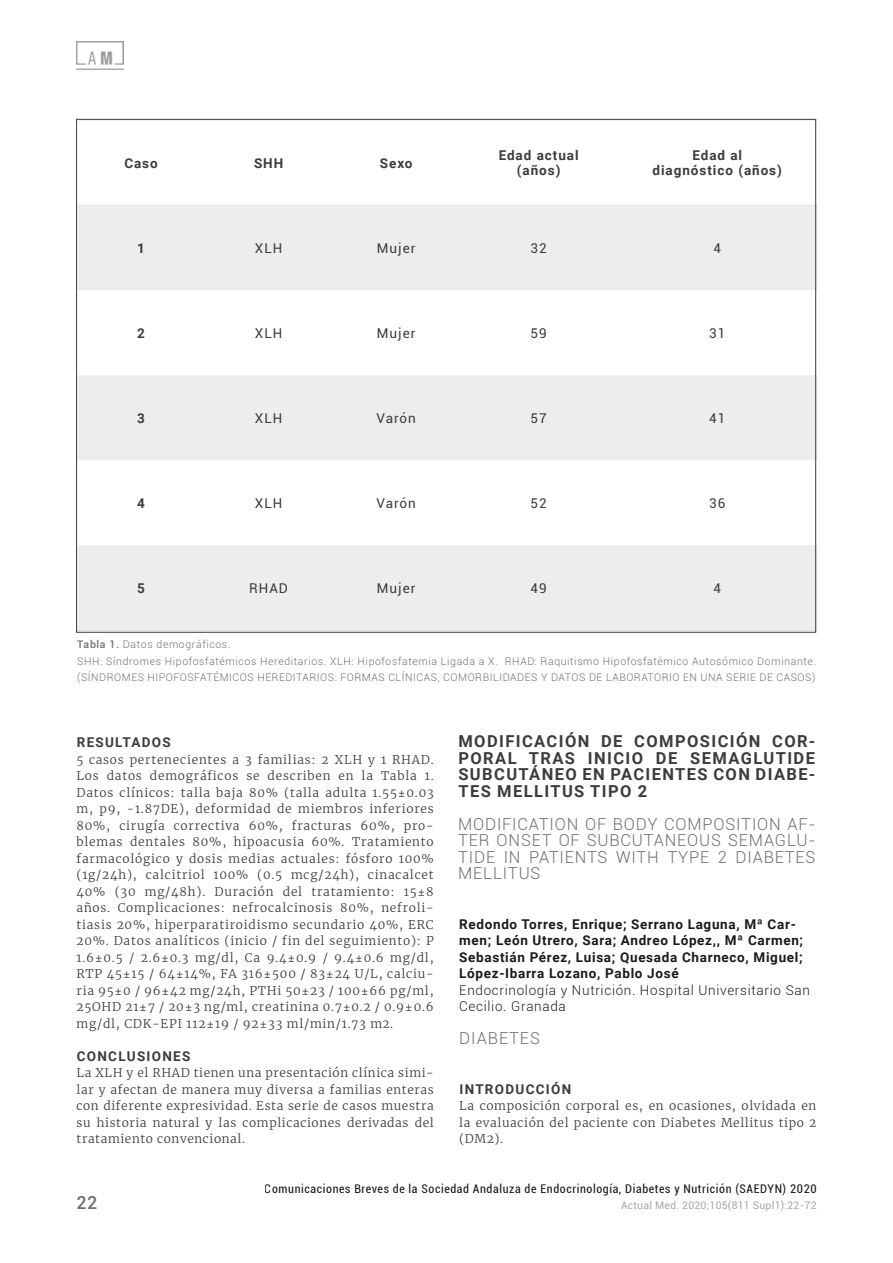
<style>
.page{position:relative;width:893px;height:1263px;background:#fff}
.page>*{position:absolute;margin:0;border:0;box-sizing:border-box;transform-origin:0 0}
.t1{font:500 18px "Roboto";color:#706f6f}
.TITULO_-_SUPL{font:700 16.5px/16.5px "Roboto";letter-spacing:.085em;color:#3c3c3b;text-align:justify}
.TITULO-INGLES_-_SUPL{font:300 16.5px/16.5px "Roboto";letter-spacing:.05em;color:#706f6f;text-align:justify}
.Título-Ingles{font:300 16.5px "Roboto";letter-spacing:.06em;color:#706f6f}
.t2{font:700 13.5px/16.5px "Roboto";letter-spacing:.05em;color:#000}
.t3{font:300 13.5px/16.5px "Roboto";letter-spacing:.05em;color:#000}
.t4{font:13.5px "Roboto";letter-spacing:.07em;color:#3c3c3b}
.APARTADOS-SUPL{font:700 13.5px "Roboto";letter-spacing:.07em;color:#3c3c3b}
.APARTADOS-SUPL-2{font:700 13.5px "Roboto";letter-spacing:.095em;color:#3c3c3b}
.AM_-_SUPL{font:300 12px/16.5px "Merriweather";letter-spacing:.05em;color:#3c3c3b;text-align:justify}
.t5{font:condensed 12px "Roboto";letter-spacing:.05em;color:#000}
.Abstract{font:300 10.5px/16.5px "Roboto";letter-spacing:.06em;color:#706f6f}
.t6{font:10.5px "Roboto";letter-spacing:.02em;color:#9d9d9c}
.s1{font-weight:500}
</style>
<div class="page">
<img style="left:77px;top:41px;width:46px;height:29px">
<svg style="left:78px;top:206px;width:739px;height:424px;fill:#ededed"></svg>
<hr style="left:617px;top:120px;width:201px;height:1px;background:#e3e3e3">
<hr style="left:78px;top:205px;width:127px;height:1px;background:#e3e3e3">
<hr style="left:205px;top:205px;width:127px;height:1px;background:#e3e3e3">
<hr style="left:332px;top:205px;width:128px;height:1px;background:#e3e3e3">
<hr style="left:460px;top:205px;width:157px;height:1px;background:#e3e3e3">
<hr style="left:617px;top:205px;width:200px;height:1px;background:#e3e3e3">
<hr style="left:77px;top:630px;width:128px;height:1px;background:#e3e3e3">
<hr style="left:205px;top:630px;width:127px;height:1px;background:#e3e3e3">
<hr style="left:332px;top:630px;width:128px;height:1px;background:#e3e3e3">
<hr style="left:460px;top:630px;width:157px;height:1px;background:#e3e3e3">
<hr style="left:617px;top:630px;width:201px;height:1px;background:#e3e3e3">
<p class="APARTADOS-SUPL" style="left:124px;top:153px;width:35px">Caso</p>
<p class="APARTADOS-SUPL" style="left:254px;top:153px;width:31px">SHH</p>
<p class="APARTADOS-SUPL" style="left:380px;top:153px;width:34px">Sexo</p>
<p class="APARTADOS-SUPL" style="left:499px;top:146px;width:81px">Edad actual</p>
<p class="APARTADOS-SUPL" style="left:517px;top:161px;width:45px">(años)</p>
<p class="APARTADOS-SUPL" style="left:692px;top:146px;width:51px">Edad al</p>
<p class="APARTADOS-SUPL" style="left:653px;top:161px;width:131px">diagnóstico (años)</p>
<p class="APARTADOS-SUPL" style="left:137px;top:238px;width:9px">1</p>
<p class="t4" style="left:255px;top:238px;width:29px">XLH</p>
<p class="t4" style="left:377px;top:238px;width:40px">Mujer</p>
<p class="t4" style="left:531px;top:238px;width:18px">32</p>
<p class="t4" style="left:713px;top:238px;width:9px">4</p>
<p class="APARTADOS-SUPL" style="left:137px;top:323px;width:9px">2</p>
<p class="t4" style="left:255px;top:323px;width:29px">XLH</p>
<p class="t4" style="left:377px;top:323px;width:40px">Mujer</p>
<p class="t4" style="left:531px;top:323px;width:18px">59</p>
<p class="t4" style="left:709px;top:323px;width:18px">31</p>
<p class="APARTADOS-SUPL" style="left:137px;top:409px;width:9px">3</p>
<p class="t4" style="left:255px;top:409px;width:29px">XLH</p>
<p class="t4" style="left:376px;top:409px;width:41px">Varón</p>
<p class="t4" style="left:531px;top:409px;width:18px">57</p>
<p class="t4" style="left:709px;top:409px;width:18px">41</p>
<p class="APARTADOS-SUPL" style="left:137px;top:494px;width:9px">4</p>
<p class="t4" style="left:255px;top:494px;width:29px">XLH</p>
<p class="t4" style="left:376px;top:494px;width:41px">Varón</p>
<p class="t4" style="left:531px;top:494px;width:18px">52</p>
<p class="t4" style="left:709px;top:494px;width:18px">36</p>
<p class="APARTADOS-SUPL" style="left:137px;top:579px;width:9px">5</p>
<p class="t4" style="left:249px;top:579px;width:40px">RHAD</p>
<p class="t4" style="left:377px;top:579px;width:40px">Mujer</p>
<p class="t4" style="left:531px;top:579px;width:18px">49</p>
<p class="t4" style="left:713px;top:579px;width:9px">4</p>
<p class="Abstract" style="left:77px;top:636px;width:155px"><span class="s1">Tabla 1.</span> Datos demográficos.</p>
<p class="Abstract" style="left:77px;top:652px;width:740px">SHH: Síndromes Hipofosfatémicos Hereditarios. XLH: Hipofosfatemia Ligada a X. RHAD: Raquitismo Hipofosfatémico Autosómico Dominante. (SÍNDROMES HIPOFOSFATÉMICOS HEREDITARIOS: FORMAS CLÍNICAS, COMORBILIDADES Y DATOS DE LABORATORIO EN UNA SERIE DE CASOS)</p>
<p class="APARTADOS-SUPL-2" style="left:77px;top:733px;width:95px">RESULTADOS</p>
<p class="AM_-_SUPL" style="left:77px;top:751px;width:359px">5 casos pertenecientes a 3 familias: 2 XLH y 1 RHAD.<br>Los datos demográficos se describen en la Tabla 1.<br>Datos clínicos: talla baja 80% (talla adulta 1.55±0.03 m, p9, -1.87DE), deformidad de miembros inferiores 80%, cirugía correctiva 60%, fracturas 60%, pro&shy;blemas dentales 80%, hipoacusia 60%. Tratamiento farmacológico y dosis medias actuales: fósforo 100% (1g/24h), calcitriol 100% (0.5 mcg/24h), cinacalcet 40% (30 mg/48h). Duración del tratamiento: 15±8 años. Complicaciones: nefrocalcinosis 80%, nefroli&shy;tiasis 20%, hiperparatiroidismo secundario 40%, ERC 20%. Datos analíticos (inicio / fin del seguimiento): P 1.6±0.5 / 2.6±0.3 mg/dl, Ca 9.4±0.9 / 9.4±0.6 mg/dl, RTP 45±15 / 64±14%, FA 316±500 / 83±24 U/L, calciu&shy;ria 95±0 / 96±42 mg/24h, PTHi 50±23 / 100±66 pg/ml, 25OHD 21±7 / 20±3 ng/ml, creatinina 0.7±0.2 / 0.9±0.6 mg/dl, CDK-EPI 112±19 / 92±33 ml/min/1.73 m2.</p>
<p class="APARTADOS-SUPL-2" style="left:77px;top:1046px;width:115px">CONCLUSIONES</p>
<p class="AM_-_SUPL" style="left:77px;top:1064px;width:359px">La XLH y el RHAD tienen una presentación clínica simi&shy;lar y afectan de manera muy diversa a familias enteras con diferente expresividad. Esta serie de casos muestra su historia natural y las complicaciones derivadas del tratamiento convencional.</p>
<p class="TITULO_-_SUPL" style="left:458px;top:732px;width:358px">MODIFICACIÓN DE COMPOSICIÓN COR-PORAL TRAS INICIO DE SEMAGLUTIDE SUBCUTÁNEO EN PACIENTES CON DIABE-TES MELLITUS TIPO 2</p>
<p class="TITULO-INGLES_-_SUPL" style="left:458px;top:815px;width:359px">MODIFICATION OF BODY COMPOSITION AF-TER ONSET OF SUBCUTANEOUS SEMAGLU-TIDE IN PATIENTS WITH TYPE 2 DIABETES MELLITUS</p>
<p class="t2" style="left:459px;top:915px;width:345px">Redondo Torres, Enrique; Serrano Laguna, Mª Car&shy;men; León Utrero, Sara; Andreo López,, Mª Carmen; Sebastián Pérez, Luisa; Quesada Charneco, Miguel; López-Ibarra Lozano, Pablo José</p>
<p class="t3" style="left:459px;top:981px;width:352px">Endocrinología y Nutrición. Hospital Universitario San<br>Cecilio. Granada</p>
<p class="Título-Ingles" style="left:459px;top:1027px;width:82px">DIABETES</p>
<p class="APARTADOS-SUPL-2" style="left:459px;top:1079px;width:113px">INTRODUCCIÓN</p>
<p class="AM_-_SUPL" style="left:459px;top:1097px;width:359px">La composición corporal es, en ocasiones, olvidada en la evaluación del paciente con Diabetes Mellitus tipo 2 (DM2).</p>
<p class="t5" style="left:265px;top:1180px;width:553px">Comunicaciones Breves de la Sociedad Andaluza de Endocrinología, Diabetes y Nutrición (SAEDYN) 2020</p>
<h1 class="t1" style="left:77px;top:1190px;width:22px">22</h1>
<p class="t6" style="left:621px;top:1198px;width:197px">Actual Med. 2020;105(811 Supl1):22-72</p>
</div>
